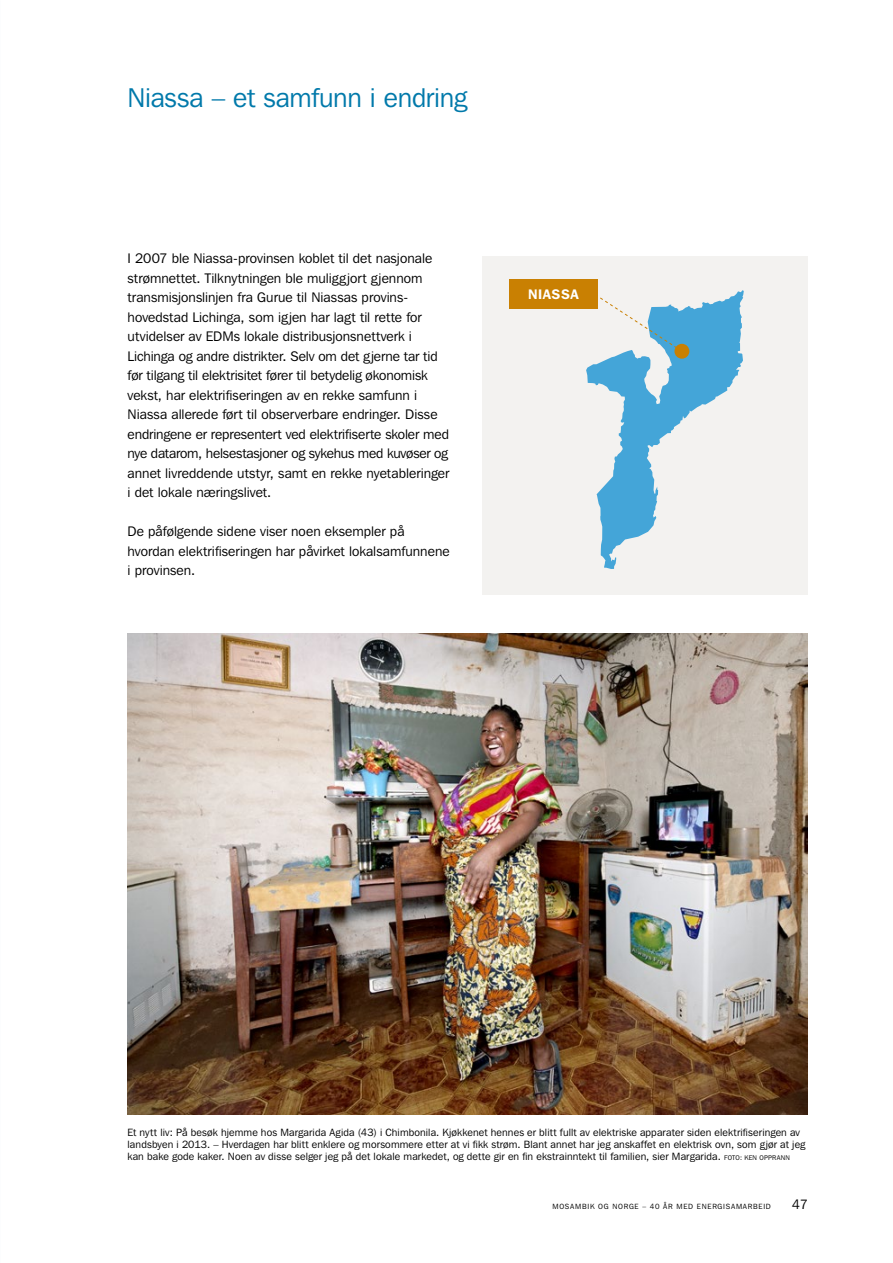
<style>
.page{position:relative;width:893px;height:1263px;background:#fff}
.page>*{position:absolute;margin:0;border:0;box-sizing:border-box;transform-origin:0 0}
.Tittel_1{font:27px "Franklin Gothic IT Cby BT";letter-spacing:-.01em;color:#0079aa}
.Brødtekst{font:13.8px/19.5px "Franklin Gothic IT Cby BT";color:#000}
.Navn_og_tittel_-_ALL{font:600 13.8px "Franklin Gothic IT Cby BT";letter-spacing:.04em;color:#fff}
.t1{font:13.5px "Franklin Gothic IT Cby BT";color:#000}
.Bildetekst{font:10.5px/12px "Franklin Gothic IT Cby BT";letter-spacing:.01em;color:#000}
.t2{font:7.5px "Franklin Gothic IT Cby BT";letter-spacing:.1em;color:#000}
.s1{font-size:6.75px}
</style>
<div class="page">
<div style="left:483px;top:256px;width:325px;height:338px;background:#f3f2f0"></div>
<div style="left:509px;top:279px;width:89px;height:30px;background:#c98002"></div>
<svg style="left:586px;top:290px;width:158px;height:279px"></svg>
<img style="left:128px;top:633px;width:680px;height:481px">
<p class="Tittel_1" style="left:128px;top:81px;width:341px">Niassa – et samfunn i endring</p>
<p class="Brødtekst" style="left:128px;top:248px;width:323px">I 2007 ble Niassa-provinsen koblet til det nasjonale strømnettet. Tilknytningen ble muliggjort gjennom transmisjonslinjen fra Gurue til Niassas provins&shy;hovedstad Lichinga, som igjen har lagt til rette for utvidelser av EDMs lokale distribusjonsnettverk i Lichinga og andre distrikter. Selv om det gjerne tar tid før tilgang til elektrisitet fører til betydelig økonomisk vekst, har elektrifiseringen av en rekke samfunn i Niassa allerede ført til observerbare endringer. Disse endringene er representert ved elektrifiserte skoler med nye datarom, helsestasjoner og sykehus med kuvøser og annet livreddende utstyr, samt en rekke nyetableringer i det lokale næringslivet.</p>
<p class="Brødtekst" style="left:128px;top:521px;width:324px">De påfølgende sidene viser noen eksempler på hvordan elektrifiseringen har påvirket lokalsamfunnene i provinsen.</p>
<p class="Navn_og_tittel_-_ALL" style="left:528px;top:286px;width:52px">NIASSA</p>
<p class="Bildetekst" style="left:128px;top:1126px;width:679px">Et nytt liv: På besøk hjemme hos Margarida Agida (43) i Chimbonila. Kjøkkenet hennes er blitt fullt av elektriske apparater siden elektrifiseringen av landsbyen i 2013. – Hverdagen har blitt enklere og morsommere etter at vi fikk strøm. Blant annet har jeg anskaffet en elektrisk ovn, som gjør at jeg kan bake gode kaker. Noen av disse selger jeg på det lokale markedet, og dette gir en fin ekstrainntekt til familien, sier Margarida. <span class="s1">FOTO: KEN OPPRANN</span></p>
<p class="t2" style="left:552px;top:1202px;width:220px">MOSAMBIK OG NORGE – 40 ÅR MED ENERGISAMARBEID</p>
<p class="t1" style="left:792px;top:1196px;width:18px">47</p>
</div>
